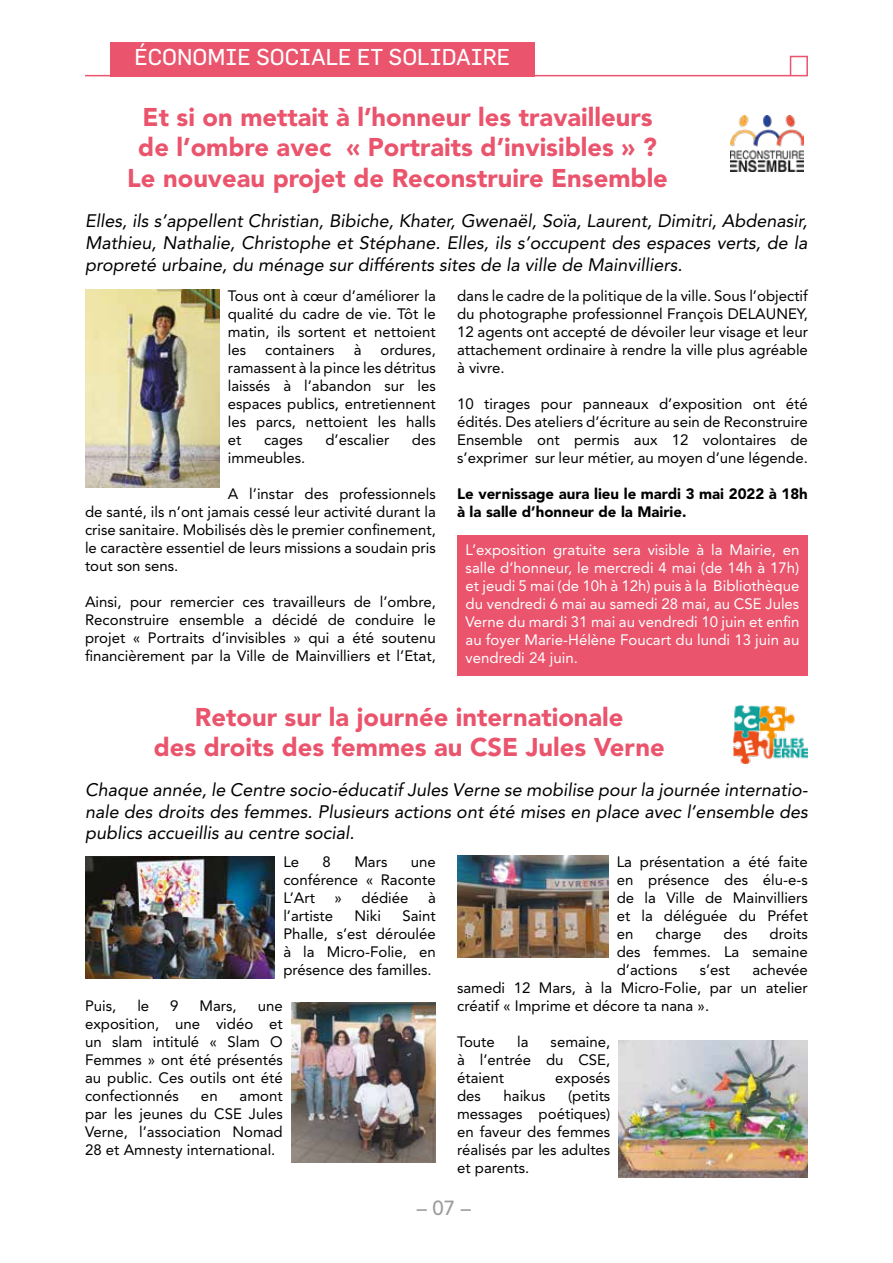
<style>
.page{position:relative;width:893px;height:1263px;background:#fff}
.page>*{position:absolute;margin:0;border:0;box-sizing:border-box;transform-origin:0 0}
.t1{font:900 25.5px "Avenir LT Std";color:#ea546c}
.t2{font:22.5px "Flama";color:#fff}
.t3{font:500 20.25px "Avenir LT Std";color:#9d9d9c}
.t4{font:italic 18px/21.6px "Avenir LT Std";color:#000;text-align:justify}
.t5{font:15px/18px "Avenir LT Std";color:#000;text-align:justify}
.t6{font:15px/18px "Avenir LT Std";color:#fff;text-align:justify}
.t7{font:900 15px/18px "Avenir LT Std";color:#000}
</style>
<div class="page">
<div style="left:110px;top:42px;width:425px;height:34px;background:#ea546c"></div>
<svg style="left:85px;top:55px;width:723px;height:22px"></svg>
<img style="left:730px;top:116px;width:74px;height:56px">
<img style="left:85px;top:289px;width:134px;height:198px">
<img style="left:85px;top:856px;width:190px;height:122px">
<img style="left:291px;top:1003px;width:145px;height:159px">
<img style="left:457px;top:855px;width:151px;height:102px">
<img style="left:619px;top:1040px;width:189px;height:138px">
<img style="left:733px;top:705px;width:75px;height:59px">
<div style="left:457px;top:535px;width:351px;height:141px;background:#ea546c"></div>
<p class="t2" style="left:134px;top:44px;width:377px">ÉCONOMIE SOCIALE ET SOLIDAIRE</p>
<p class="t1" style="left:143px;top:101px;width:511px">Et si on mettait à l’honneur les travailleurs</p>
<p class="t1" style="left:138px;top:132px;width:520px">de l’ombre avec « Portraits d’invisibles » ?</p>
<p class="t1" style="left:127px;top:162px;width:542px">Le nouveau projet de Reconstruire Ensemble</p>
<p class="t4" style="left:85px;top:211px;width:724px">Elles, ils s’appellent Christian, Bibiche, Khater, Gwenaël, Soïa, Laurent, Dimitri, Abdenasir, Mathieu, Nathalie, Christophe et Stéphane. Elles, ils s’occupent des espaces verts, de la propreté urbaine, du ménage sur différents sites de la ville de Mainvilliers.</p>
<p class="t5" style="left:228px;top:286px;width:210px">Tous ont à cœur d’améliorer la qualité du cadre de vie. Tôt le matin, ils sortent et nettoient les</p>
<p class="t5" style="left:228px;top:340px;width:210px;text-indent:153px">ordures, ramassent à la pince les détritus laissés à l’abandon sur les espaces publics, entretiennent les parcs, nettoient les halls et</p>
<p class="t5" style="left:265px;top:340px;width:71px">containers</p>
<p class="t5" style="left:354px;top:340px;width:9px">à</p>
<p class="t5" style="left:264px;top:430px;width:40px">cages</p>
<p class="t5" style="left:325px;top:430px;width:65px">d’escalier</p>
<p class="t5" style="left:412px;top:430px;width:25px">des</p>
<p class="t5" style="left:228px;top:448px;width:79px">immeubles.</p>
<p class="t5" style="left:85px;top:484px;width:352px;text-indent:143px">A l’instar des professionnels de santé, ils n’ont jamais cessé leur activité durant la crise sanitaire. Mobilisés dès le premier confinement, le caractère essentiel de leurs missions a soudain pris tout son sens.</p>
<p class="t5" style="left:85px;top:592px;width:352px">Ainsi, pour remercier ces travailleurs de l’ombre, Reconstruire ensemble a décidé de conduire le projet « Portraits d’invisibles » qui a été soutenu financièrement par la Ville de Mainvilliers et l’Etat,</p>
<p class="t5" style="left:457px;top:286px;width:352px">dans le cadre de la politique de la ville. Sous l’objectif du photographe professionnel François DELAUNEY, 12 agents ont accepté de dévoiler leur visage et leur attachement ordinaire à rendre la ville plus agréable à vivre.</p>
<p class="t5" style="left:457px;top:394px;width:352px">10 tirages pour panneaux d’exposition ont été édités. Des ateliers d’écriture au sein de Reconstruire Ensemble ont permis aux 12 volontaires de s’exprimer sur leur métier, au moyen d’une légende.</p>
<p class="t7" style="left:457px;top:484px;width:352px">Le vernissage aura lieu le mardi 3 mai 2022 à 18h à la salle d’honneur de la Mairie.</p>
<p class="t6" style="left:466px;top:541px;width:335px">L’exposition gratuite sera visible à la Mairie, en salle d’honneur, le mercredi 4 mai (de 14h à 17h) et jeudi 5 mai (de 10h à 12h) puis à la Bibliothèque du vendredi 6 mai au samedi 28 mai, au CSE Jules Verne du mardi 31 mai au vendredi 10 juin et enfin au foyer Marie-Hélène Foucart du lundi 13 juin au vendredi 24 juin.</p>
<p class="t1" style="left:195px;top:701px;width:430px">Retour sur la journée internationale</p>
<p class="t1" style="left:154px;top:732px;width:512px">des droits des femmes au CSE Jules Verne</p>
<p class="t4" style="left:85px;top:779px;width:724px">Chaque année, le Centre socio-éducatif Jules Verne se mobilise pour la journée internatio&shy;nale des droits des femmes. Plusieurs actions ont été mises en place avec l’ensemble des publics accueillis au centre social.</p>
<p class="t5" style="left:283px;top:853px;width:17px">Le</p>
<p class="t5" style="left:323px;top:853px;width:10px">8</p>
<p class="t5" style="left:354px;top:853px;width:35px">Mars</p>
<p class="t5" style="left:283px;top:853px;width:154px;text-indent:127px">une conférence « Raconte L’Art</p>
<p class="t5" style="left:335px;top:889px;width:75px">» dédiée</p>
<p class="t5" style="left:428px;top:889px;width:9px">à</p>
<p class="t5" style="left:283px;top:907px;width:51px">l’artiste</p>
<p class="t5" style="left:355px;top:907px;width:28px">Niki</p>
<p class="t5" style="left:283px;top:907px;width:154px;text-indent:119px">Saint Phalle, s’est déroulée à la Micro-Folie, en présence des familles.</p>
<p class="t5" style="left:85px;top:997px;width:33px">Puis,</p>
<p class="t5" style="left:137px;top:997px;width:13px">le</p>
<p class="t5" style="left:170px;top:997px;width:10px">9</p>
<p class="t5" style="left:200px;top:997px;width:39px">Mars,</p>
<p class="t5" style="left:85px;top:997px;width:199px;text-indent:173px">une exposition, une vidéo et un slam intitulé « Slam O Femmes » ont été présentés au public. Ces outils ont été confectionnés</p>
<p class="t5" style="left:85px;top:1087px;width:199px;text-indent:155px">amont par les jeunes du CSE Jules Verne, l’association Nomad 28 et Amnesty international.</p>
<p class="t5" style="left:201px;top:1087px;width:18px">en</p>
<p class="t5" style="left:617px;top:853px;width:193px">La présentation a été faite en présence des élu-e-s de la Ville de Mainvilliers et la déléguée du Préfet en</p>
<p class="t5" style="left:617px;top:925px;width:193px;text-indent:153px">droits des femmes. La semaine d’actions</p>
<p class="t5" style="left:655px;top:925px;width:47px">charge</p>
<p class="t5" style="left:723px;top:925px;width:25px">des</p>
<p class="t5" style="left:457px;top:961px;width:352px;text-indent:295px">achevée samedi 12 Mars, à la Micro-Folie, par un atelier créatif « Imprime et décore ta nana ».</p>
<p class="t5" style="left:457px;top:1033px;width:39px">Toute</p>
<p class="t5" style="left:517px;top:1033px;width:13px">la</p>
<p class="t5" style="left:700px;top:961px;width:32px">s’est</p>
<p class="t5" style="left:457px;top:1033px;width:155px;text-indent:93px">semaine, à l’entrée du CSE, étaient</p>
<p class="t5" style="left:555px;top:1069px;width:57px">exposés</p>
<p class="t5" style="left:457px;top:1087px;width:25px">des</p>
<p class="t5" style="left:504px;top:1087px;width:43px">haikus</p>
<p class="t5" style="left:457px;top:1087px;width:155px;text-indent:111px">(petits messages poétiques) en faveur des femmes réalisés par les adultes et parents.</p>
<p class="t3" style="left:417px;top:1196px;width:56px">– 07 –</p>
</div>
